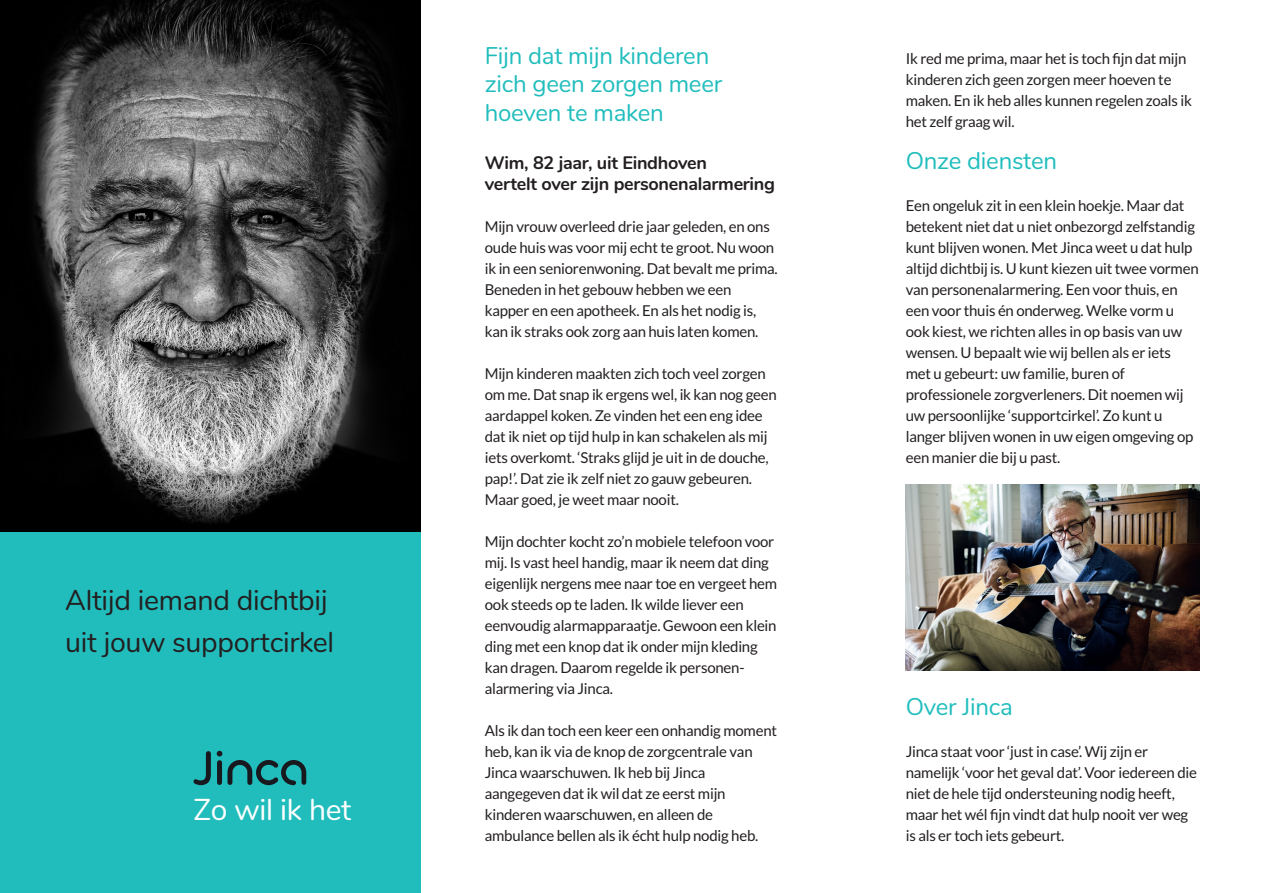
<style>
.page{position:relative;width:1263px;height:893px;background:#fff}
.page>*{position:absolute;margin:0;border:0;box-sizing:border-box;transform-origin:0 0}
.t1{font:30px "Nunito";letter-spacing:-.01em;color:#fff}
.t2{font:28.5px/42px "Nunito";letter-spacing:-.01em;color:#231f20}
.t3{font:24px/28.5px "Nunito";letter-spacing:-.01em;color:#21bdbd}
.t4{font:700 18px/21px "Nunito";letter-spacing:-.015em;color:#231f20}
.t5{font:15px/21px "Lato";letter-spacing:-.015em;color:#231f20}
</style>
<div class="page">
<div style="left:0;top:531px;width:421px;height:362px;background:#21bdbd"></div>
<img style="left:0;top:0;width:421px;height:531px">
<svg style="left:193px;top:751px;width:18px;height:34px"></svg>
<svg style="left:217px;top:751px;width:89px;height:34px"></svg>
<img style="left:906px;top:484px;width:293px;height:187px">
<h2 class="t2" style="left:65px;top:577px;width:270px">Altijd iemand dichtbij uit jouw supportcirkel</h2>
<h1 class="t1" style="left:193px;top:787px;width:159px">Zo wil ik het</h1>
<h3 class="t3" style="left:485px;top:40px;width:239px">Fijn dat mijn kinderen zich geen zorgen meer hoeven te maken</h3>
<p class="t4" style="left:485px;top:151px;width:292px">Wim, 82 jaar, uit Eindhoven<br>vertelt over zijn personenalarmering</p>
<p class="t5" style="left:485px;top:216px;width:294px">Mijn vrouw overleed drie jaar geleden, en ons oude huis was voor mij echt te groot. Nu woon ik in een seniorenwoning. Dat bevalt me prima.<br>Beneden in het gebouw hebben we een kapper en een apotheek. En als het nodig is, kan ik straks ook zorg aan huis laten komen.</p>
<p class="t5" style="left:485px;top:363px;width:293px">Mijn kinderen maakten zich toch veel zorgen om me. Dat snap ik ergens wel, ik kan nog geen aardappel koken. Ze vinden het een eng idee dat ik niet op tijd hulp in kan schakelen als mij iets overkomt. ‘Straks glijd je uit in de douche, pap!’. Dat zie ik zelf niet zo gauw gebeuren.<br>Maar goed, je weet maar nooit.</p>
<p class="t5" style="left:485px;top:531px;width:294px">Mijn dochter kocht zo’n mobiele telefoon voor mij. Is vast heel handig, maar ik neem dat ding eigenlijk nergens mee naar toe en vergeet hem ook steeds op te laden. Ik wilde liever een eenvoudig alarmapparaatje. Gewoon een klein ding met een knop dat ik onder mijn kleding kan dragen. Daarom regelde ik personen&shy;alarmering via Jinca.</p>
<p class="t5" style="left:485px;top:720px;width:294px">Als ik dan toch een keer een onhandig moment heb, kan ik via de knop de zorgcentrale van Jinca waarschuwen. Ik heb bij Jinca aangegeven dat ik wil dat ze eerst mijn kinderen waarschuwen, en alleen de ambulance bellen als ik écht hulp nodig heb.</p>
<p class="t5" style="left:906px;top:48px;width:288px">Ik red me prima, maar het is toch fijn dat mijn kinderen zich geen zorgen meer hoeven te maken. En ik heb alles kunnen regelen zoals ik het zelf graag wil.</p>
<h3 class="t3" style="left:906px;top:145px;width:153px">Onze diensten</h3>
<p class="t5" style="left:906px;top:195px;width:294px">Een ongeluk zit in een klein hoekje. Maar dat betekent niet dat u niet onbezorgd zelfstandig kunt blijven wonen. Met Jinca weet u dat hulp altijd dichtbij is. U kunt kiezen uit twee vormen van personenalarmering. Een voor thuis, en een voor thuis én onderweg. Welke vorm u ook kiest, we richten alles in op basis van uw wensen. U bepaalt wie wij bellen als er iets met u gebeurt: uw familie, buren of professionele zorgverleners. Dit noemen wij uw persoonlijke ‘supportcirkel’. Zo kunt u langer blijven wonen in uw eigen omgeving op een manier die bij u past.</p>
<h3 class="t3" style="left:906px;top:691px;width:108px">Over Jinca</h3>
<p class="t5" style="left:906px;top:741px;width:293px">Jinca staat voor ‘just in case’. Wij zijn er namelijk ‘voor het geval dat’. Voor iedereen die niet de hele tijd ondersteuning nodig heeft, maar het wél fijn vindt dat hulp nooit ver weg is als er toch iets gebeurt.</p>
</div>
